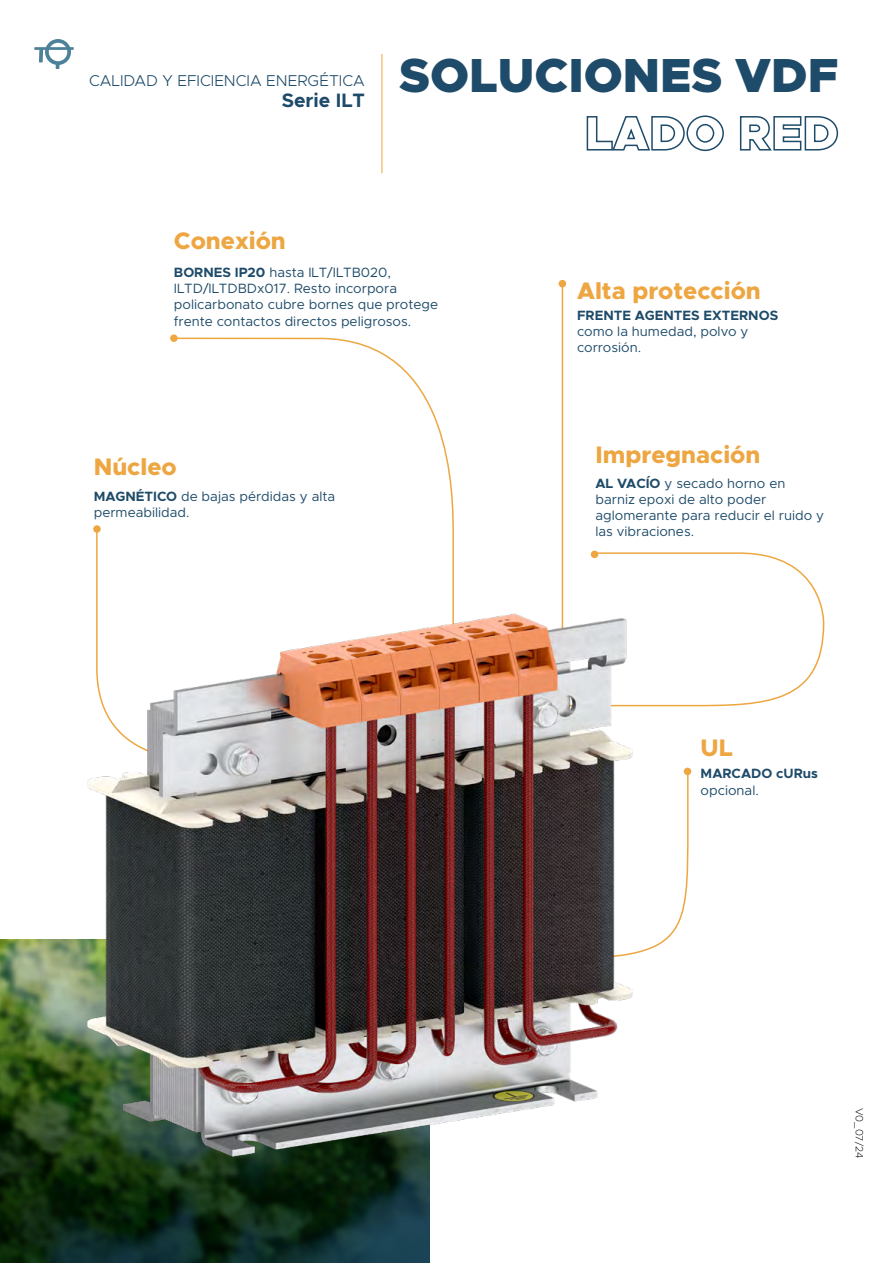
<style>
.page{position:relative;width:893px;height:1263px;background:#fff}
.page>*{position:absolute;margin:0;border:0;box-sizing:border-box;transform-origin:0 0}
.t1{font:900 48px/57.6px "Metropolis";color:#1e4b69;text-align:right}
.t2{font:800 24px "Metropolis";color:#eda641}
.t3{font:700 19.5px "Metropolis";color:#1e4b69}
.t4{font:300 15.75px "Metropolis";color:#1e4b69}
.t5{font:13.5px/16.2px "Metropolis";color:#1e4b69}
.t6{font:700 13.5px "Metropolis";color:#1e4b69}
.t7{font:200 10.5px "Metropolis";color:#000}
.s1{font-weight:700}
</style>
<div class="page">
<svg style="left:0;top:940px;width:429px;height:323px"></svg>
<hr style="left:382px;top:54px;width:1px;height:119px;background:#eda640">
<hr style="left:562px;top:284px;width:1px;height:447px;background:#eda640">
<svg style="left:561px;top:552px;width:264px;height:155px"></svg>
<div style="left:93px;top:525px;width:8px;height:8px;background:#eda640;border-radius:50%"></div>
<div style="left:559px;top:280px;width:7px;height:7px;background:#eda640;border-radius:50%"></div>
<svg style="left:176px;top:337px;width:278px;height:243px"></svg>
<div style="left:170px;top:334px;width:8px;height:8px;background:#eda640;border-radius:50%"></div>
<svg style="left:665px;top:770px;width:24px;height:171px"></svg>
<div style="left:684px;top:768px;width:7px;height:7px;background:#eda640;border-radius:50%"></div>
<div style="left:591px;top:551px;width:7px;height:7px;background:#eda640;border-radius:50%"></div>
<img style="left:54px;top:580px;width:611px;height:611px">
<svg style="left:34px;top:39px;width:40px;height:30px"></svg>
<p class="t4" style="left:89px;top:71px;width:277px">CALIDAD Y EFICIENCIA ENERGÉTICA</p>
<h3 class="t3" style="left:282px;top:87px;width:85px">Serie ILT</h3>
<h2 class="t2" style="left:174px;top:226px;width:113px">Conexión</h2>
<h1 class="t1" style="left:399px;top:47px;width:441px">SOLUCIONES VDF<br>LADO RED</h1>
<p class="t5" style="left:174px;top:264px;width:266px"><span class="s1">BORNES IP20</span> hasta ILT/ILTB020, ILTD/ILTDBDx017. Resto incorpora policarbonato cubre bornes que protege frente contactos directos peligrosos.</p>
<h2 class="t2" style="left:94px;top:452px;width:85px">Núcleo</h2>
<p class="t5" style="left:94px;top:488px;width:243px"><span class="s1">MAGNÉTICO</span> de bajas pérdidas y alta permeabilidad.</p>
<h2 class="t2" style="left:577px;top:275px;width:185px">Alta protección</h2>
<p class="t6" style="left:577px;top:306px;width:203px">FRENTE AGENTES EXTERNOS</p>
<p class="t5" style="left:577px;top:323px;width:173px">como la humedad, polvo y corrosión.</p>
<h2 class="t2" style="left:595px;top:439px;width:166px">Impregnación</h2>
<p class="t5" style="left:595px;top:475px;width:230px"><span class="s1">AL VACÍO</span> y secado horno en barniz epoxi de alto poder aglomerante para reducir el ruido y las vibraciones.</p>
<h2 class="t2" style="left:701px;top:732px;width:34px">UL</h2>
<p class="t6" style="left:701px;top:765px;width:119px">MARCADO cURus</p>
<p class="t5" style="left:701px;top:782px;width:60px">opcional.</p>
<p class="t7" style="left:866px;top:1108px;width:52px;rotate:90deg">V0_07/24</p>
</div>
